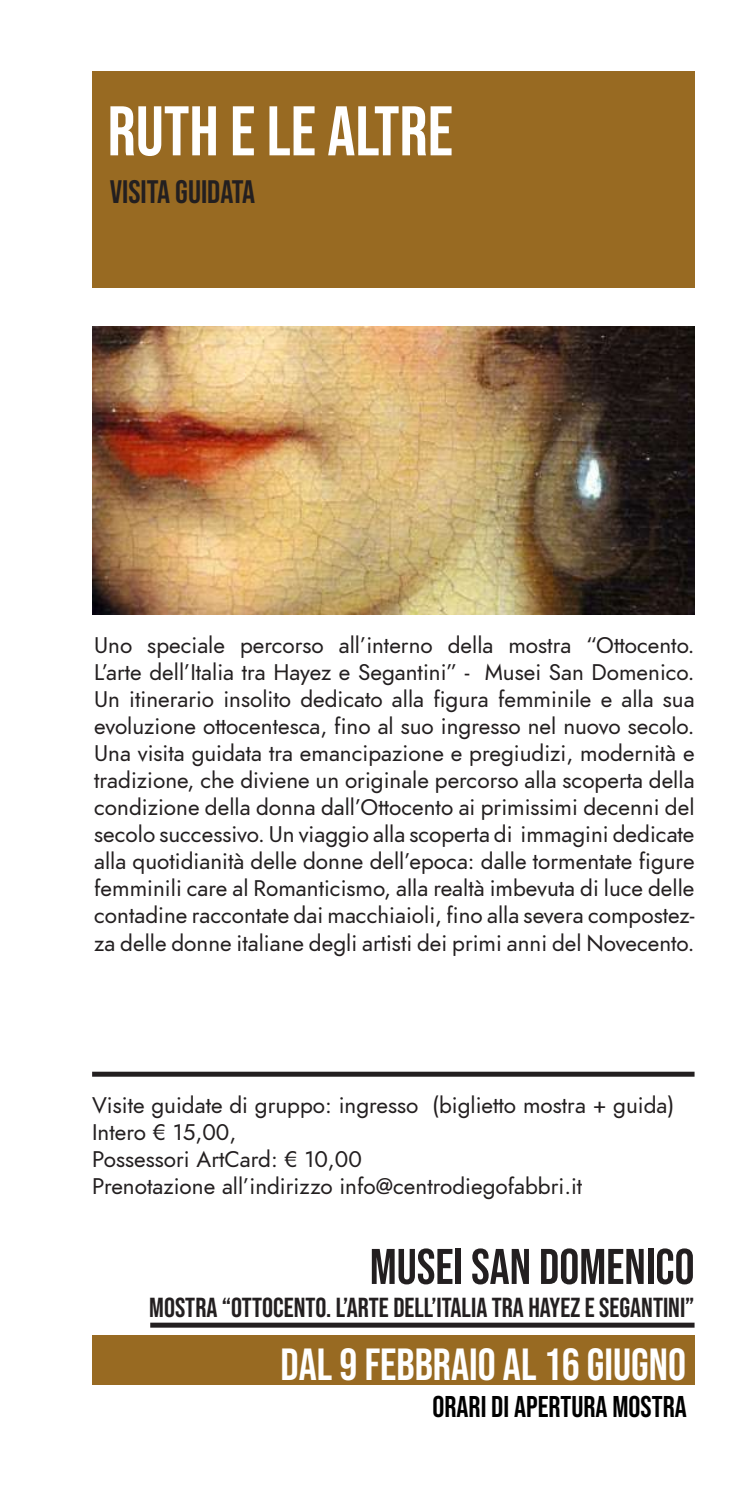
<style>
.page{position:relative;width:730px;height:1489px;background:#fff}
.page>*{position:absolute;margin:0;border:0;box-sizing:border-box;transform-origin:0 0}
.t1{font:70px "Bebas Neue";color:#fff}
.t2{font:50px "Bebas Neue";color:#231f20}
.t3{font:45px "Bebas Neue";color:#fff}
.t4{font:32.5px "Bebas Neue";color:#231f20}
.t5{font:30px "Bebas Neue";color:#000}
.t6{font:27.5px "Bebas Neue";color:#231f20}
.t7{font:italic 22.5px/27px "Renner";color:#231f20;text-align:justify}
</style>
<div class="page">
<img style="left:92px;top:326px;width:602px;height:289px">
<div style="left:92px;top:1334px;width:602px;height:50px;background:#986a22"></div>
<div style="left:92px;top:71px;width:602px;height:216px;background:#986a22"></div>
<div style="left:92px;top:1071px;width:602px;height:5px;border:2px solid #231f20"></div>
<div style="left:150px;top:1322px;width:544px;height:5px;border:2px solid #231f20"></div>
<h1 class="t1" style="left:108px;top:91px;width:347px">RUTH E LE ALTRE</h1>
<h3 class="t4" style="left:110px;top:174px;width:147px">VISITA GUIDATA</h3>
<p class="t7" style="left:94px;top:632px;width:602px">Uno speciale percorso all’interno della mostra “Ottocento.<br>L’arte dell’Italia tra Hayez e Segantini” - Musei San Domenico.<br>Un itinerario insolito dedicato alla figura femminile e alla sua evoluzione ottocentesca, fino al suo ingresso nel nuovo secolo.<br>Una visita guidata tra emancipazione e pregiudizi, modernità e tradizione, che diviene un originale percorso alla scoperta della condizione della donna dall’Ottocento ai primissimi decenni del secolo successivo. Un viaggio alla scoperta di immagini dedicate alla quotidianità delle donne dell’epoca: dalle tormentate figure femminili care al Romanticismo, alla realtà imbevuta di luce delle contadine raccontate dai macchiaioli, fino alla severa compostez&shy;za delle donne italiane degli artisti dei primi anni del Novecento.</p>
<p class="t7" style="left:92px;top:1091px;width:584px;text-align:left">Visite guidate di gruppo: ingresso (biglietto mostra + guida)<br>Intero € 15,00,<br>Possessori ArtCard: € 10,00<br>Prenotazione all’indirizzo info@centrodiegofabbri.it</p>
<h2 class="t2" style="left:370px;top:1238px;width:326px">MUSEI SAN DOMENICO</h2>
<p class="t6" style="left:149px;top:1291px;width:547px">MOSTRA “OTTOCENTO. L’ARTE DELL’ITALIA TRA HAYEZ E SEGANTINI”</p>
<h3 class="t3" style="left:281px;top:1338px;width:407px">DAL 9 FEBBRAIO AL 16 GIUGNO</h3>
<h3 class="t5" style="left:432px;top:1388px;width:256px">ORARI DI APERTURA MOSTRA</h3>
</div>
